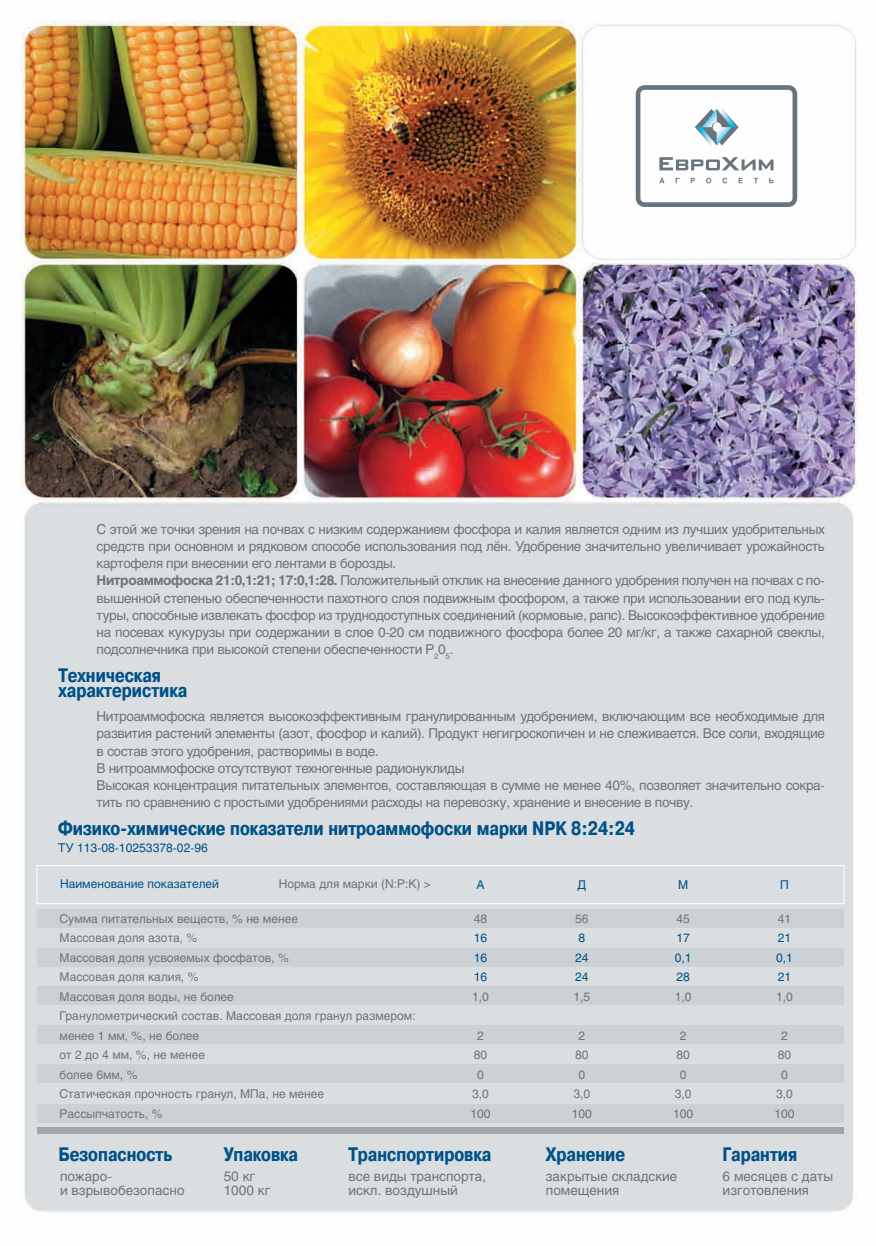
<style>
.page{position:relative;width:876px;height:1246px;background:#fff}
.page>*{position:absolute;margin:0;border:0;box-sizing:border-box;transform-origin:0 0}
.t1{font:700 19.5px/15px "Pragmatica Cond C";color:#005187}
.t2{font:13.5px/17.2px "Helios";letter-spacing:-.025em;color:#6a757b}
.t3{font:13.5px/13.5px "Helios";color:#6a757b}
.t4{font:12px/19.5px "Helios";color:#6a757b;text-align:center}
.t5{font:12px/19.5px "Helios";color:#005187}
.s1{font-weight:700}
</style>
<div class="page">
<img style="left:21px;top:21px;width:841px;height:1191px">
<div style="left:37px;top:1104px;width:807px;height:19px;background:#ccd1d5"></div>
<svg style="left:636px;top:85px;width:161px;height:122px"></svg>
<div style="left:37px;top:986px;width:807px;height:19px;background:#ccd1d5"></div>
<div style="left:37px;top:1025px;width:807px;height:19px;background:#ccd1d5"></div>
<div style="left:37px;top:1064px;width:807px;height:19px;background:#ccd1d5"></div>
<div style="left:37px;top:948px;width:807px;height:19px;background:#ccd1d5"></div>
<div style="left:37px;top:909px;width:807px;height:19px;background:#ccd1d5"></div>
<div style="left:37px;top:865px;width:807px;height:39px;border:1px solid #fff"></div>
<div style="left:37px;top:1128px;width:807px;height:6px;background:#9ea7ae"></div>
<p class="t2" style="left:97px;top:520px;width:730px">С этой же точки зрения на почвах с низким содержанием фосфора и калия является одним из лучших удобрительных средств при основном и рядковом способе использования под лён. Удобрение значительно увеличивает урожайность картофеля при внесении его лентами в борозды.<br><span class="s1">Нитроаммофоска 21:0,1:21; 17:0,1:28.</span> Положительный отклик на внесение данного удобрения получен на почвах с по&shy;вышенной степенью обеспеченности пахотного слоя подвижным фосфором, а также при использовании его под куль&shy;туры, способные извлекать фосфор из труднодоступных соединений (кормовые, рапс). Высокоэффективное удобрение на посевах кукурузы при содержании в слое 0-20 см подвижного фосфора более 20 мг/кг, а также сахарной свеклы, подсолнечника при высокой степени обеспеченности Р<sub>2</sub>0<sub>5</sub>.</p>
<h1 class="t1" style="left:58px;top:667px;width:130px">Техническая характеристика</h1>
<p class="t2" style="left:97px;top:707px;width:730px">Нитроаммофоска является высокоэффективным гранулированным удобрением, включающим все необходимые для развития растений элементы (азот, фосфор и калий). Продукт негигроскопичен и не слеживается. Все соли, входящие в состав этого удобрения, растворимы в воде.<br>В нитроаммофоске отсутствуют техногенные радионуклиды<br>Высокая концентрация питательных элементов, составляющая в сумме не менее 40%, позволяет значительно сокра&shy;тить по сравнению с простыми удобрениями расходы на перевозку, хранение и внесение в почву.</p>
<h1 class="t1" style="left:58px;top:821px;width:578px">Физико-химические показатели нитроаммофоски марки NPK 8:24:24</h1>
<p class="t5" style="left:58px;top:838px;width:151px">ТУ 113-08-10253378-02-96</p>
<p class="t5" style="left:60px;top:874px;width:161px">Наименование показателей</p>
<p class="t4" style="left:60px;top:908px;width:358px;text-align:left">Сумма питательных веществ, % не менее<br>Массовая доля азота, %<br>Массовая доля усвояемых фосфатов, %<br>Массовая доля калия, %<br>Массовая доля воды, не более<br>Гранулометрический состав. Массовая доля гранул размером: менее 1 мм, %, не более<br>от 2 до 4 мм, %, не менее<br>более 6мм, %<br>Статическая прочность гранул, МПа, не менее<br>Рассыпчатость, %</p>
<p class="t4" style="left:279px;top:874px;width:154px">Норма для марки (N:P:K) &gt;</p>
<p class="t5" style="left:476px;top:875px;width:10px">А</p>
<p class="t5" style="left:780px;top:875px;width:10px">П</p>
<p class="t5" style="left:577px;top:875px;width:10px">Д</p>
<p class="t5" style="left:678px;top:875px;width:12px">М</p>
<p class="t4" style="left:474px;top:909px;width:15px">48</p>
<p class="t5" style="left:474px;top:928px;width:15px;text-align:justify">16<br>16<br>16</p>
<p class="t4" style="left:472px;top:987px;width:18px">1,0</p>
<p class="t4" style="left:470px;top:1026px;width:22px">2<br>80<br>0<br>3,0<br>100</p>
<p class="t4" style="left:575px;top:909px;width:15px">56</p>
<p class="t5" style="left:575px;top:928px;width:15px">8<br>24<br>24</p>
<p class="t4" style="left:573px;top:987px;width:18px">1,5</p>
<p class="t4" style="left:572px;top:1026px;width:22px">2<br>80<br>0<br>3,0<br>100</p>
<p class="t4" style="left:676px;top:909px;width:15px">45</p>
<p class="t5" style="left:675px;top:928px;width:18px">17<br>0,1<br>28</p>
<p class="t4" style="left:675px;top:987px;width:18px">1,0</p>
<p class="t4" style="left:673px;top:1026px;width:22px">2<br>80<br>0<br>3,0<br>100</p>
<p class="t4" style="left:778px;top:909px;width:15px">41</p>
<p class="t5" style="left:776px;top:928px;width:18px">21<br>0,1<br>21</p>
<p class="t4" style="left:776px;top:987px;width:18px">1,0</p>
<p class="t4" style="left:774px;top:1026px;width:22px">2<br>80<br>0<br>3,0<br>100</p>
<h1 class="t1" style="left:58px;top:1147px;width:115px">Безопасность</h1>
<h1 class="t1" style="left:224px;top:1147px;width:76px">Упаковка</h1>
<h1 class="t1" style="left:348px;top:1147px;width:144px">Транспортировка</h1>
<h1 class="t1" style="left:546px;top:1147px;width:81px">Хранение</h1>
<h1 class="t1" style="left:722px;top:1147px;width:76px">Гарантия</h1>
<p class="t3" style="left:60px;top:1170px;width:126px">пожаро-<br>и взрывобезопасно</p>
<p class="t3" style="left:224px;top:1170px;width:48px">50 кг<br>1000 кг</p>
<p class="t3" style="left:348px;top:1170px;width:139px">все виды транспорта, искл. воздушный</p>
<p class="t3" style="left:546px;top:1170px;width:133px">закрытые складские помещения</p>
<p class="t3" style="left:723px;top:1170px;width:112px">6 месяцев с даты изготовления</p>
</div>
